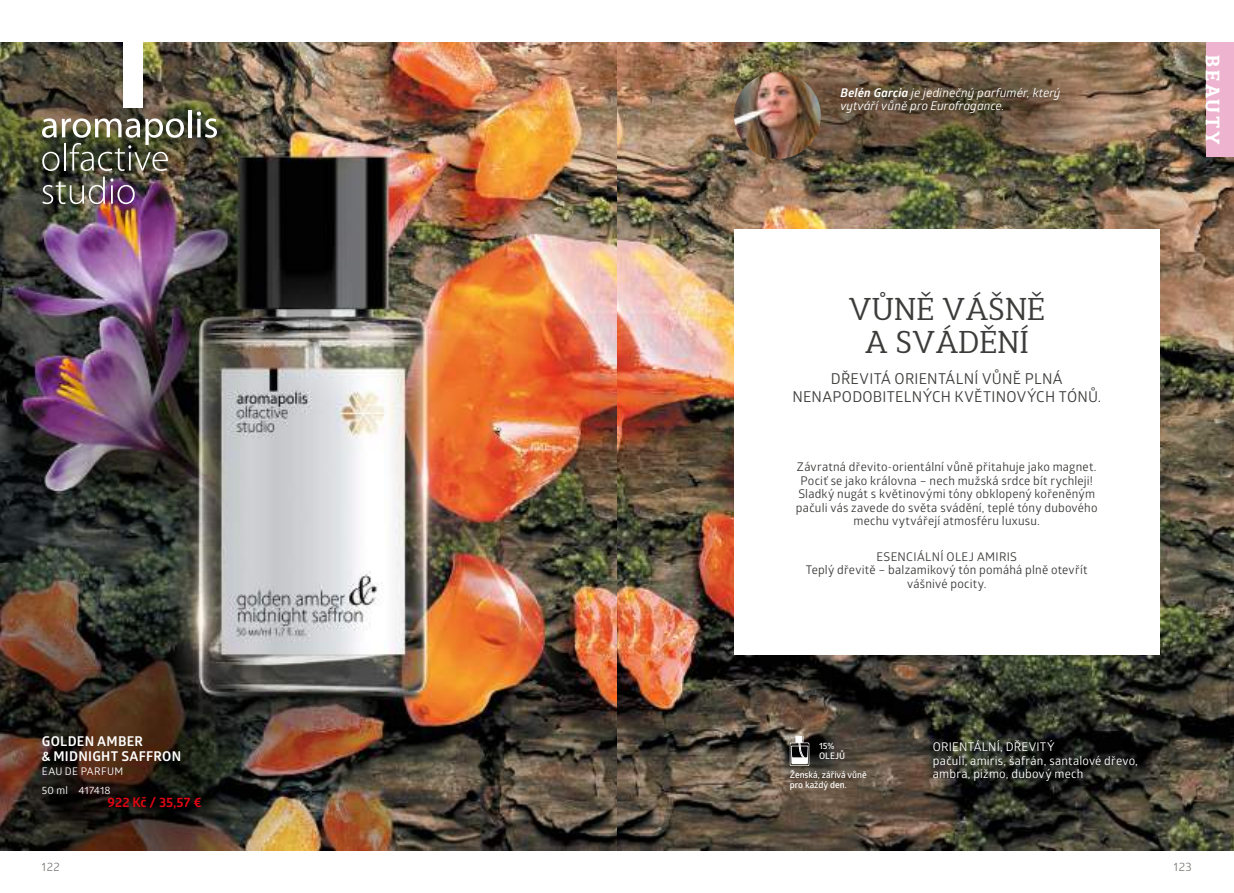
<style>
.page{position:relative;width:1234px;height:893px;background:#fff}
.page>*{position:absolute;margin:0;border:0;box-sizing:border-box;transform-origin:0 0}
.t1{font:31.5px/33px "Synerga Pro M";color:#3c3c3b;text-align:center}
.t2{font:700 19.5px "Synerga Pro M";letter-spacing:.14em;color:#fff}
.t3{font:15px/18px "Glober M Regular";letter-spacing:.015em;color:#3c3c3b;text-align:center}
.t4{font:13.5px/15px "Glober M Bold";letter-spacing:.02em;color:#fff}
.t5{font:13.5px "Glober M Bold";color:#e30513}
.t6{font:12px/13.5px "Glober M Regular";letter-spacing:.02em;color:#3c3c3b;text-align:center}
.t7{font:12px/13.5px "Glober M Regular";letter-spacing:.015em;color:#fff}
.t8{font:italic 12px/13.5px "Glober M Regular";letter-spacing:.01em;color:#fff}
.t9{font:12px "Glober M Regular";letter-spacing:.02em;color:#80807f}
.t10{font:10.5px/19.2px "Glober M Regular";letter-spacing:.025em;color:#fff}
.t11{font:700 9px/10.5px "Glober M Semi";color:#fff}
.s1{font-family:"Glober M Bold"}
</style>
<div class="page">
<img style="left:0;top:43px;width:617px;height:807px">
<img style="left:617px;top:43px;width:616px;height:807px">
<div style="left:733px;top:230px;width:426px;height:425px;background:#fff"></div>
<img style="left:732px;top:61px;width:364px;height:109px">
<img style="left:0;top:70px;width:256px;height:109px">
<img style="left:733px;top:72px;width:87px;height:87px;border-radius:43px">
<svg style="left:789px;top:736px;width:20px;height:30px"></svg>
<hr style="left:188px;top:110px;width:3px;height:27px;background:#fff">
<svg style="left:197px;top:112px;width:20px;height:26px"></svg>
<img style="left:42px;top:118px;width:142px;height:53px">
<img style="left:42px;top:177px;width:93px;height:27px">
<div style="left:123px;top:43px;width:20px;height:65px;background:#fff"></div>
<div style="left:1205px;top:43px;width:28px;height:114px;background:#eeb3cf"></div>
<p class="t8" style="left:840px;top:85px;width:221px"><span class="s1">Belén Garcia</span> je jedinečný parfumér, který vytváří vůně pro Eurofragance.</p>
<h2 class="t2" style="left:1225px;top:55px;width:91px;rotate:90deg">BEAUTY</h2>
<h1 class="t1" style="left:848px;top:292px;width:198px">VŮNĚ VÁŠNĚ<br>A SVÁDĚNÍ</h1>
<p class="t3" style="left:792px;top:369px;width:310px">DŘEVITÁ ORIENTÁLNÍ VŮNĚ PLNÁ<br>NENAPODOBITELNÝCH KVĚTINOVÝCH TÓNŮ.</p>
<p class="t4" style="left:42px;top:733px;width:141px">GOLDEN AMBER<br>&amp; MIDNIGHT SAFFRON</p>
<p class="t10" style="left:42px;top:761px;width:83px">EAU DE PARFUM<br>50 ml 417418</p>
<p class="t5" style="left:108px;top:791px;width:95px">922 Kč / 35,57 €</p>
<p class="t6" style="left:795px;top:459px;width:303px">Závratná dřevito-orientální vůně přitahuje jako magnet.<br>Pociť se jako královna – nech mužská srdce bít rychleji!<br>Sladký nugát s květinovými tóny obklopený kořeněným pačuli vás zavede do světa svádění, teplé tóny dubového mechu vytvářejí atmosféru luxusu.</p>
<p class="t6" style="left:805px;top:549px;width:283px">ESENCIÁLNÍ OLEJ AMIRIS<br>Teplý dřevitě – balzamikový tón pomáhá plně otevřít vášnivé pocity.</p>
<p class="t11" style="left:818px;top:740px;width:28px">15%<br>OLEJŮ</p>
<p class="t11" style="left:789px;top:768px;width:78px">Ženská, zářivá vůně pro každý den.</p>
<p class="t7" style="left:932px;top:739px;width:206px">ORIENTÁLNÍ, DŘEVITÝ<br>pačuli, amiris, šafrán, santalové dřevo, ambra, pižmo, dubový mech</p>
<p class="t9" style="left:42px;top:857px;width:19px">122</p>
<p class="t9" style="left:1173px;top:857px;width:19px">123</p>
</div>
